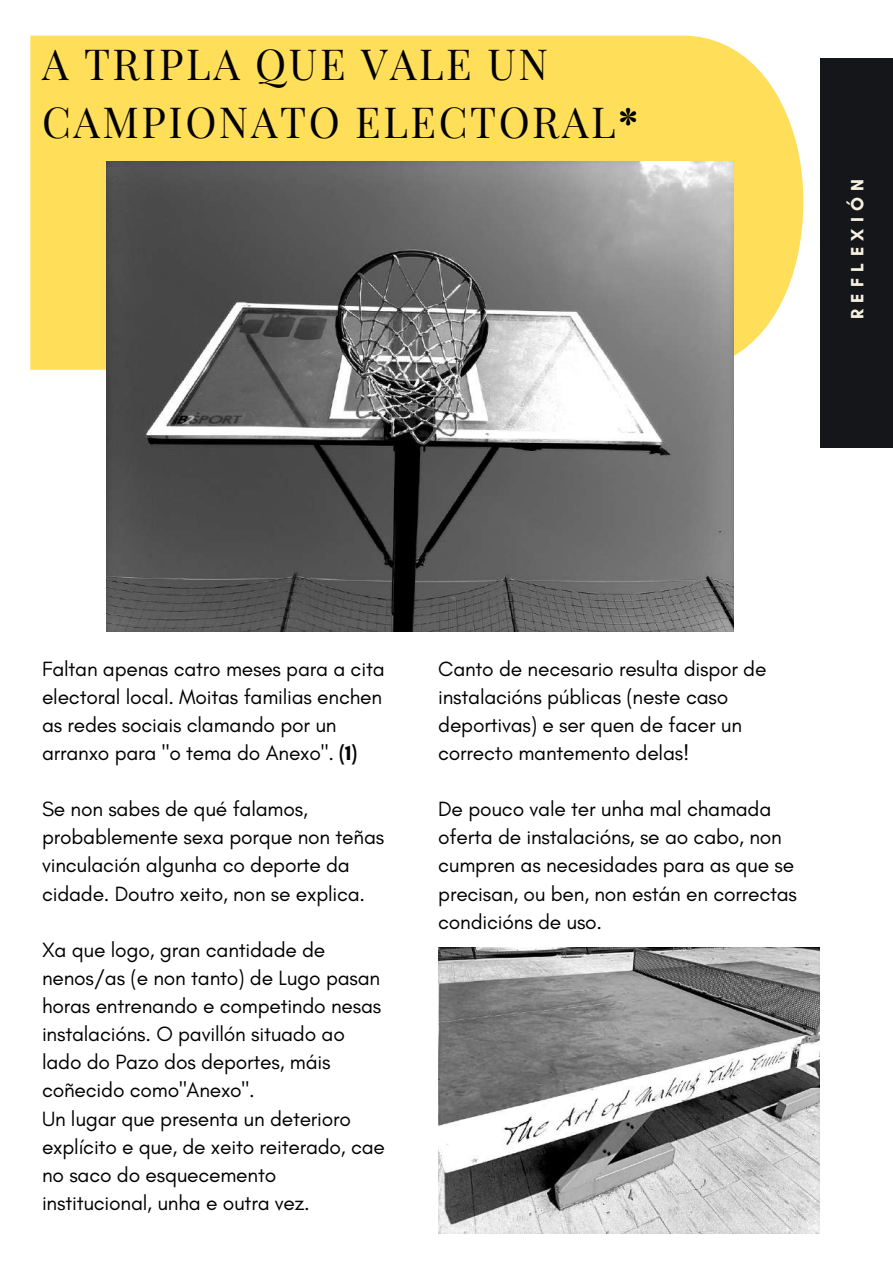
<style>
.page{position:relative;width:893px;height:1264px;background:#fff}
.page>*{position:absolute;margin:0;border:0;box-sizing:border-box;transform-origin:0 0}
.t1{font:42px/58.5px "Playfair Display";letter-spacing:.06em;color:#000}
.t2{font:21px/28px "Glacial Indifference";letter-spacing:-.01em;color:#000}
.t3{font:700 18.15px "Glacial Indifference";letter-spacing:.35em;color:#f7f0e2}
.s1{font-weight:700}
</style>
<div class="page">
<div style="left:820px;top:59px;width:72px;height:389px;background:#14161a"></div>
<div style="left:30px;top:36px;width:773px;height:334px;background:#ffde59"></div>
<img style="left:107px;top:161px;width:626px;height:470px">
<img style="left:438px;top:947px;width:381px;height:285px">
<h1 class="t1" style="left:42px;top:33px;width:597px">A TRIPLA QUE VALE UN<br>CAMPIONATO ELECTORAL<span class="s1">*</span></h1>
<p class="t3" style="left:846px;top:319px;width:142px;rotate:-90deg">REFLEXIÓN</p>
<p class="t2" style="left:42px;top:654px;width:344px">Faltan apenas catro meses para a cita electoral local. Moitas familias enchen as redes sociais clamando por un arranxo para "o tema do Anexo". <span class="s1">(1)</span></p>
<p class="t2" style="left:42px;top:794px;width:343px">Se non sabes de qué falamos, probablemente sexa porque non teñas vinculación algunha co deporte da cidade. Doutro xeito, non se explica.</p>
<p class="t2" style="left:42px;top:935px;width:344px">Xa que logo, gran cantidade de nenos/as (e non tanto) de Lugo pasan horas entrenando e competindo nesas instalacións. O pavillón situado ao lado do Pazo dos deportes, máis coñecido como"Anexo".<br>Un lugar que presenta un deterioro explícito e que, de xeito reiterado, cae no saco do esquecemento institucional, unha e outra vez.</p>
<p class="t2" style="left:438px;top:654px;width:330px">Canto de necesario resulta dispor de instalacións públicas (neste caso deportivas) e ser quen de facer un correcto mantemento delas!</p>
<p class="t2" style="left:438px;top:794px;width:360px">De pouco vale ter unha mal chamada oferta de instalacións, se ao cabo, non cumpren as necesidades para as que se precisan, ou ben, non están en correctas condicións de uso.</p>
</div>
